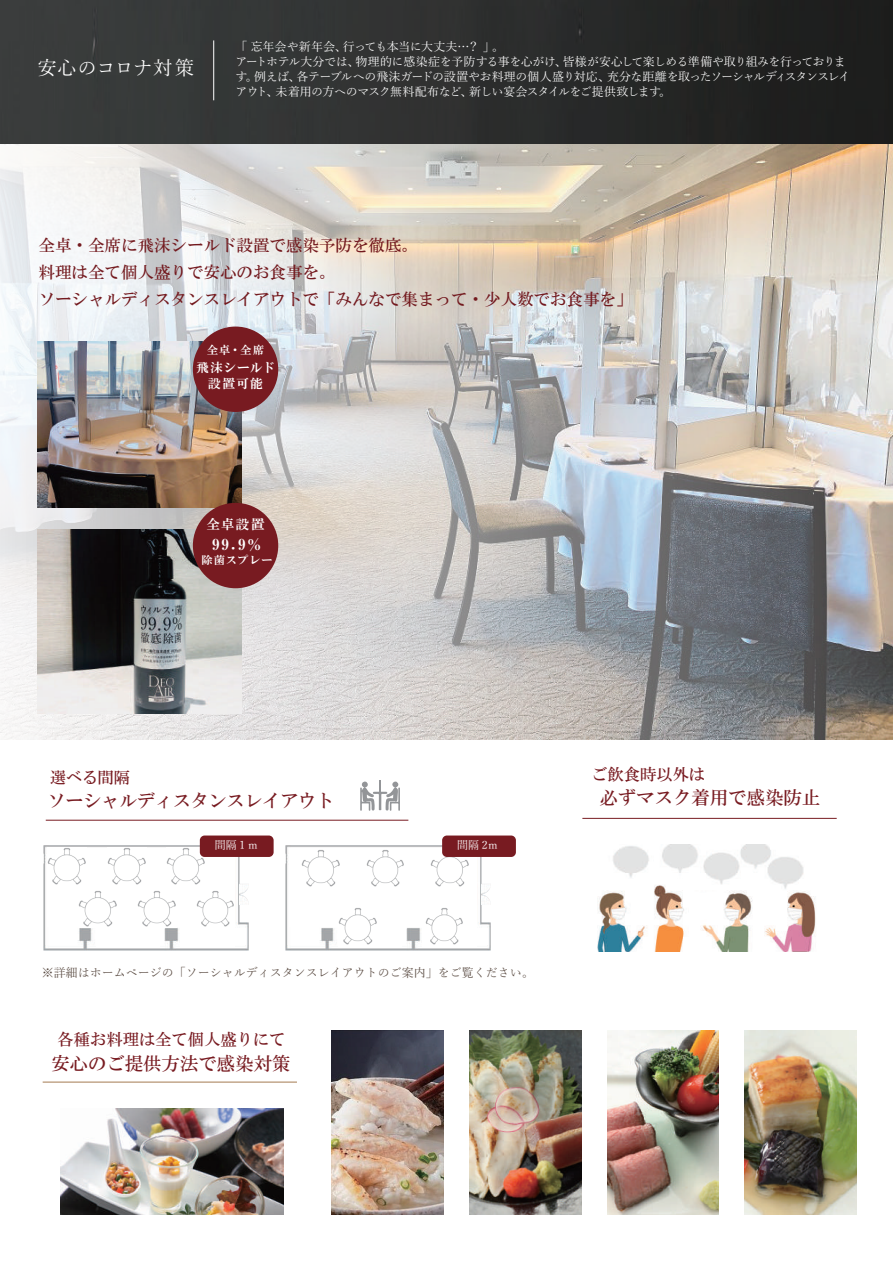
<style>
.page{position:relative;width:893px;height:1263px;background:#fff}
.page>*{position:absolute;margin:0;border:0;box-sizing:border-box;transform-origin:0 0}
.t1{font:19.5px "Yu Mincho";letter-spacing:.02em;color:#fff}
.t2{font:18.45px "HGS Mincho B";color:#781b21}
.t3{font:17.85px "HGS Mincho B";color:#781b21}
.t4{font:16.5px/27px "HGS Mincho B";color:#73191e}
.t5{font:16.35px "HGS Mincho B";color:#781b21}
.t6{font:15.9px "HGS Mincho B";color:#781b21}
.t7{font:15px "HG Mincho E";color:#fff}
.t8{font:13.5px "HG Mincho E";color:#fff}
.t9{font:12.75px/15.3px "HG Mincho E";letter-spacing:.07em;color:#fff;text-align:center}
.t10{font:12px/15px "Yu Mincho";letter-spacing:-.045em;color:#fff}
.t11{font:12px "Yu Mincho";color:#594a41}
.t12{font:11.4px "HG Mincho E";color:#fff}
.t13{font:11.25px "HG Mincho E";letter-spacing:.07em;color:#fff}
.t14{font:10.95px "Yu Mincho";color:#fff}
</style>
<div class="page">
<img style="left:0;top:143px;width:893px;height:596px">
<hr style="left:43px;top:1082px;width:254px;height:1px;background:#a47b51">
<img style="left:60px;top:1109px;width:223px;height:105px">
<hr style="left:46px;top:820px;width:362px;height:1px;background:#781b21">
<svg style="left:360px;top:780px;width:40px;height:31px"></svg>
<img style="left:285px;top:845px;width:206px;height:106px">
<img style="left:481px;top:884px;width:10px;height:21px">
<div style="left:289px;top:848px;width:188px;height:79px;background:#fff"></div>
<div style="left:338px;top:912px;width:63px;height:34px;background:#fff"></div>
<div style="left:422px;top:912px;width:55px;height:34px;background:#fff"></div>
<img style="left:301px;top:850px;width:39px;height:37px">
<img style="left:366px;top:850px;width:38px;height:37px">
<img style="left:431px;top:854px;width:38px;height:33px">
<img style="left:339px;top:908px;width:38px;height:37px">
<img style="left:425px;top:908px;width:38px;height:37px">
<img style="left:43px;top:845px;width:206px;height:106px">
<img style="left:239px;top:884px;width:10px;height:21px">
<div style="left:47px;top:848px;width:188px;height:79px;background:#fff"></div>
<div style="left:96px;top:912px;width:64px;height:34px;background:#fff"></div>
<div style="left:180px;top:912px;width:55px;height:34px;background:#fff"></div>
<img style="left:48px;top:848px;width:38px;height:37px">
<img style="left:107px;top:848px;width:39px;height:37px">
<img style="left:167px;top:848px;width:38px;height:37px">
<img style="left:79px;top:891px;width:38px;height:37px">
<img style="left:137px;top:891px;width:39px;height:37px">
<img style="left:196px;top:891px;width:38px;height:36px">
<div style="left:200px;top:835px;width:74px;height:22px;background:#781b21;border-radius:5px"></div>
<div style="left:442px;top:835px;width:74px;height:22px;background:#781b21;border-radius:5px"></div>
<hr style="left:582px;top:818px;width:255px;height:1px;background:#781b21">
<img style="left:597px;top:844px;width:219px;height:107px">
<svg style="left:687px;top:893px;width:42px;height:10px"></svg>
<img style="left:37px;top:530px;width:205px;height:183px">
<img style="left:37px;top:341px;width:204px;height:166px">
<div style="left:193px;top:327px;width:85px;height:85px;background:#781b21;border-radius:50%"></div>
<div style="left:193px;top:503px;width:85px;height:85px;background:#781b21;border-radius:50%"></div>
<img style="left:332px;top:1031px;width:112px;height:183px">
<img style="left:470px;top:1031px;width:111px;height:183px">
<img style="left:607px;top:1031px;width:112px;height:183px">
<img style="left:745px;top:1031px;width:111px;height:183px">
<img style="left:0;top:0;width:893px;height:143px">
<hr style="left:213px;top:40px;width:1px;height:60px;background:#fff">
<h1 class="t1" style="left:37px;top:50px;width:158px">安心のコロナ対策</h1>
<p class="t10" style="left:236px;top:38px;width:616px">「 忘年会や新年会、行っても本当に大丈夫…？ 」。<br>アートホテル大分では、物理的に感染症を予防する事を心がけ、皆様が安心して楽しめる準備や取り組みを行っております。例えば、各テーブルへの飛沫ガードの設置やお料理の個人盛り対応、充分な距離を取ったソーシャルディスタンスレイアウト、未着用の方へのマスク無料配布など、新しい宴会スタイルをご提供致します。</p>
<h3 class="t4" style="left:38px;top:231px;width:596px">全卓・全席に飛沫シールド設置で感染予防を徹底。<br>料理は全て個人盛りで安心のお食事を。<br>ソーシャルディスタンスレイアウトで「みんなで集まって・少人数でお食事を」</h3>
<p class="t12" style="left:207px;top:345px;width:59px">全卓・全席</p>
<p class="t9" style="left:196px;top:360px;width:80px">飛沫シールド設置可能</p>
<p class="t8" style="left:207px;top:518px;width:59px">全卓設置</p>
<p class="t7" style="left:212px;top:537px;width:51px">99.9％</p>
<p class="t13" style="left:201px;top:554px;width:73px">除菌スプレー</p>
<h3 class="t6" style="left:50px;top:769px;width:81px">選べる間隔</h3>
<h3 class="t3" style="left:48px;top:791px;width:288px">ソーシャルディスタンスレイアウト</h3>
<p class="t14" style="left:215px;top:835px;width:45px">間隔１ｍ</p>
<p class="t14" style="left:457px;top:835px;width:43px">間隔 2ｍ</p>
<p class="t11" style="left:42px;top:961px;width:493px">※詳細はホームページの「ソーシャルディスタンスレイアウトのご案内」をご覧ください。</p>
<h3 class="t5" style="left:58px;top:1030px;width:229px">各種お料理は全て個人盛りにて</h3>
<h2 class="t2" style="left:51px;top:1054px;width:241px">安心のご提供方法で感染対策</h2>
<h3 class="t5" style="left:591px;top:765px;width:115px">ご飲食時以外は</h3>
<h2 class="t2" style="left:599px;top:787px;width:222px">必ずマスク着用で感染防止</h2>
</div>
